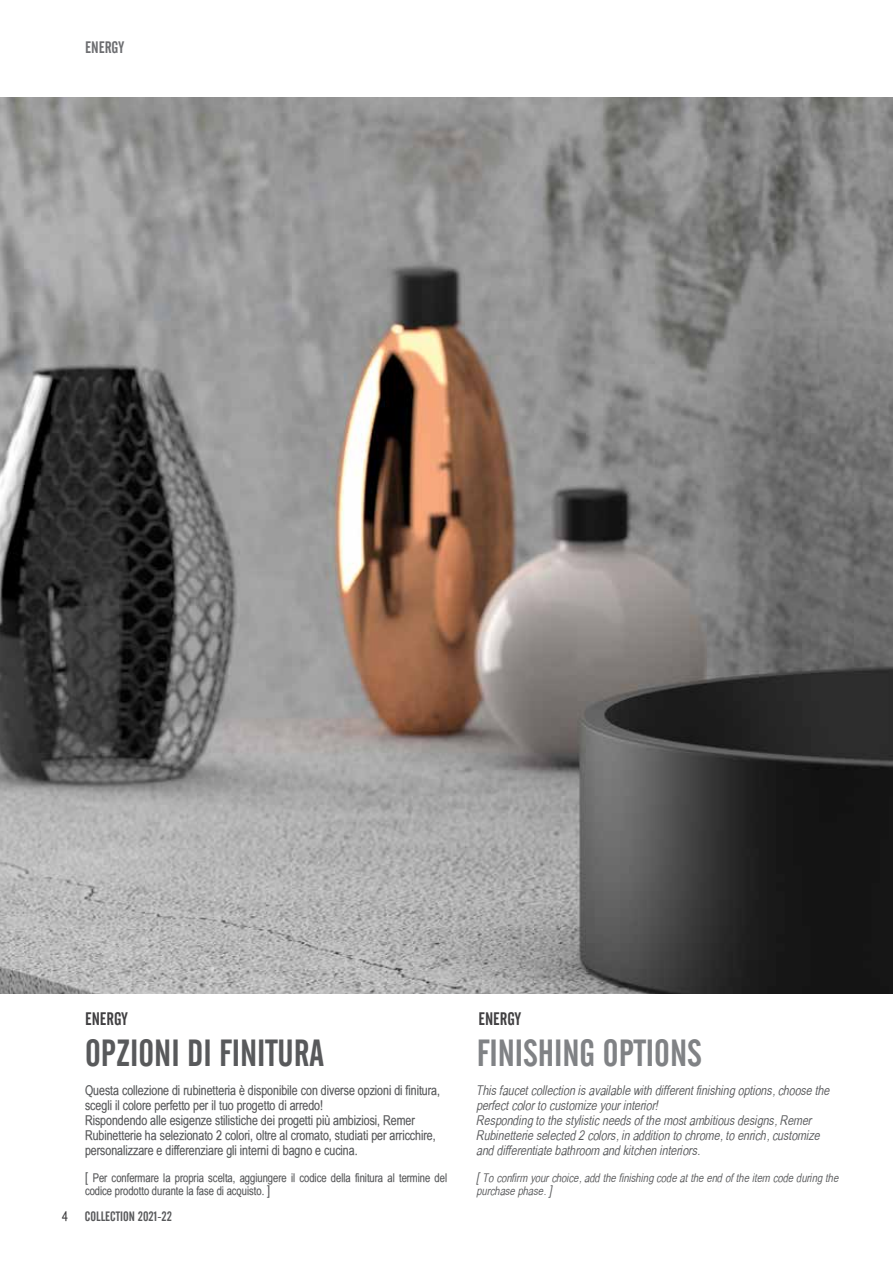
<style>
.page{position:relative;width:893px;height:1263px;background:#fff}
.page>*{position:absolute;margin:0;border:0;box-sizing:border-box;transform-origin:0 0}
.t1{font:37.5px "Alternate Gothic No 2 BT";color:#58595b}
.t2{font:37.5px "Alternate Gothic No 2 BT";color:#808285}
.t3{font:18px "Alternate Gothic No 2 BT";color:#414042}
.t4{font:16.5px "Alternate Gothic No 2 BT";color:#6d6e71}
.t5{font:13.5px/15px "Babel Sans";color:#58595b}
.t6{font:italic 13.5px/15px "Babel Sans";color:#58595b}
.t7{font:13.5px "Alternate Gothic No 2 BT";color:#58595b}
.t8{font:12px/13.5px "Babel Sans";color:#58595b}
.t9{font:italic 12px/13.5px "Babel Sans";color:#58595b}
.s1{font-size:13.5px}
.s2{font-family:"Babel Sans";color:#414042}
</style>
<div class="page">
<img style="left:0;top:98px;width:893px;height:896px">
<p class="t4" style="left:85px;top:38px;width:41px">ENERGY</p>
<h2 class="t3" style="left:85px;top:1008px;width:44px">ENERGY</h2>
<h2 class="t3" style="left:478px;top:1008px;width:44px">ENERGY</h2>
<h1 class="t1" style="left:85px;top:1032px;width:240px">OPZIONI DI FINITURA</h1>
<h1 class="t2" style="left:477px;top:1032px;width:226px">FINISHING OPTIONS</h1>
<p class="t5" style="left:85px;top:1083px;width:357px">Questa collezione di rubinetteria è disponibile con diverse opzioni di finitura, scegli il colore perfetto per il tuo progetto di arredo!<br>Rispondendo alle esigenze stilistiche dei progetti più ambiziosi, Remer Rubinetterie ha selezionato 2 colori, oltre al cromato, studiati per arricchire, personalizzare e differenziare gli interni di bagno e cucina.</p>
<p class="t8" style="left:85px;top:1171px;width:364px"><span class="s1">[</span> Per confermare la propria scelta, aggiungere il codice della finitura al termine del codice prodotto durante la fase di acquisto. <span class="s1">]</span></p>
<p class="t6" style="left:477px;top:1082px;width:355px">This faucet collection is available with different finishing options, choose the perfect color to customize your interior!<br>Responding to the stylistic needs of the most ambitious designs, Remer Rubinetterie selected 2 colors, in addition to chrome, to enrich, customize and differentiate bathroom and kitchen interiors.</p>
<p class="t9" style="left:477px;top:1171px;width:363px"><span class="s1">[</span> To confirm your choice, add the finishing code at the end of the item code during the purchase phase. <span class="s1">]</span></p>
<p class="t7" style="left:62px;top:1208px;width:112px"><span class="s2">4</span> COLLECTION 2021-22</p>
</div>
